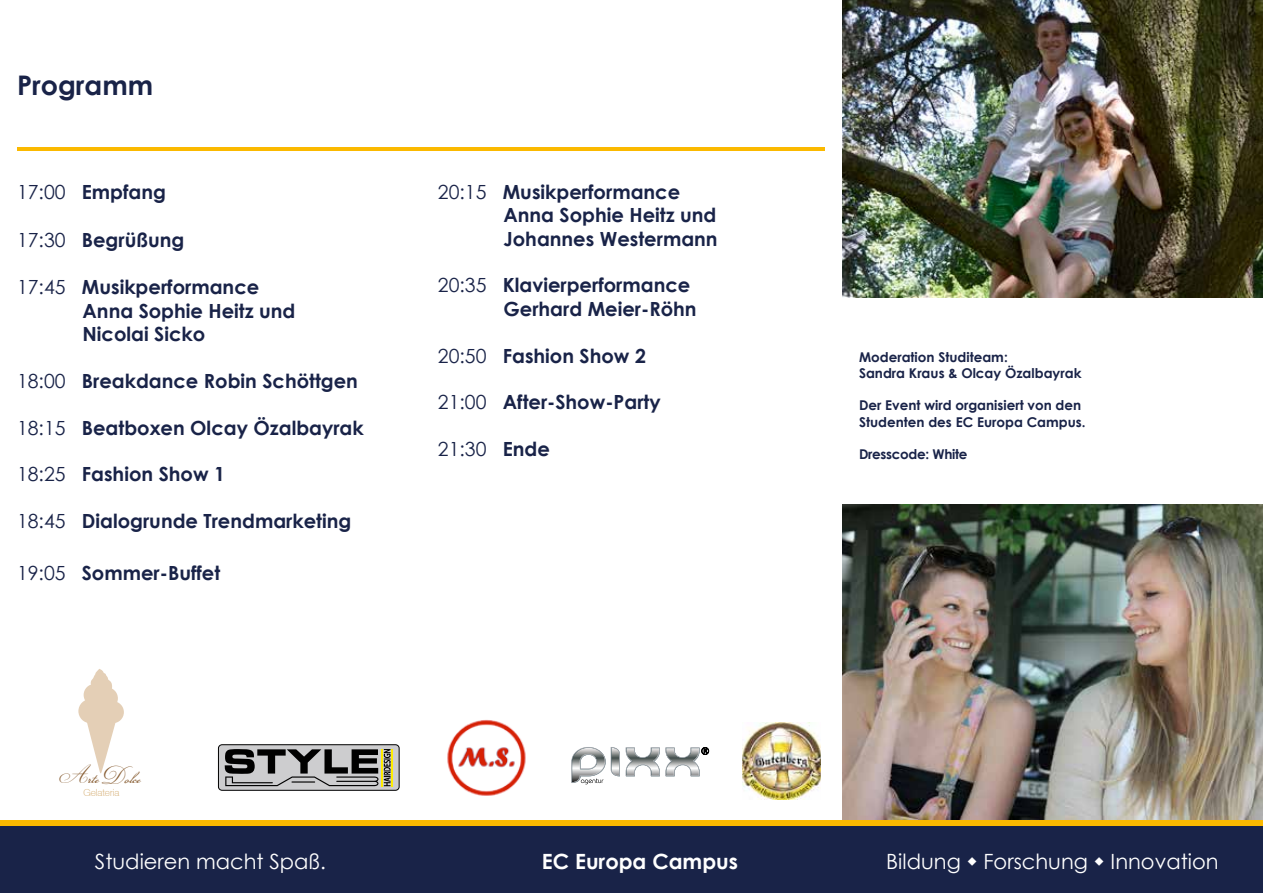
<style>
.page{position:relative;width:1263px;height:893px;background:#fff}
.page>*{position:absolute;margin:0;border:0;box-sizing:border-box;transform-origin:0 0}
.t1{font:700 27px "Century Gothic";color:#192348}
.t2{font:23.55px "Champignon";color:#875c31}
.t3{font:21px "Century Gothic";color:#fff}
.t4{font:700 21px "Century Gothic";color:#fff}
.t5{font:700 19.5px/23.4px "Century Gothic";color:#192348}
.t6{font:19.5px "Century Gothic";color:#192348}
.t7{font:700 13.5px/16.2px "Century Gothic";color:#192348}
.t8{font:700 13.5px "Century Gothic";letter-spacing:-.02em;color:#192348}
.t9{font:100 9.9px "Context Reprise Thin S Si";color:#cea05c}
.s1{font-weight:400}
.s2{font-weight:700}
</style>
<div class="page">
<img style="left:842px;top:505px;width:421px;height:315px">
<img style="left:842px;top:0;width:421px;height:298px">
<div style="left:84px;top:684px;width:22px;height:22px;background:#e4cfb6;border-radius:50%"></div>
<div style="left:96px;top:687px;width:22px;height:22px;background:#e4cfb6;border-radius:50%"></div>
<svg style="left:90px;top:669px;width:22px;height:19px"></svg>
<svg style="left:86px;top:721px;width:30px;height:52px"></svg>
<div style="left:102px;top:701px;width:22px;height:22px;background:#e4cfb6;border-radius:50%"></div>
<div style="left:78px;top:699px;width:24px;height:24px;background:#e4cfb6;border-radius:50%"></div>
<div style="left:90px;top:694px;width:22px;height:28px;background:#e4cfb6;border-radius:50%"></div>
<div style="left:0;top:820px;width:1263px;height:6px;background:#fbb900"></div>
<div style="left:0;top:826px;width:1263px;height:67px;background:#192348"></div>
<hr style="left:17px;top:147px;width:808px;height:4px;background:#fbb900">
<div style="left:218px;top:745px;width:181px;height:45px;background:#cdcdcf;border-radius:4px"></div>
<div style="left:218px;top:745px;width:181px;height:45px;border:1px solid #000;border-radius:4px"></div>
<svg style="left:225px;top:749px;width:153px;height:37px"></svg>
<hr style="left:392px;top:749px;width:1px;height:37px;background:#ffed00">
<hr style="left:381px;top:749px;width:2px;height:37px;background:#ffed00">
<svg style="left:384px;top:749px;width:7px;height:37px"></svg>
<img style="left:447px;top:720px;width:79px;height:76px">
<img style="left:742px;top:722px;width:78px;height:77px">
<svg style="left:571px;top:747px;width:138px;height:37px"></svg>
<h1 class="t1" style="left:17px;top:69px;width:138px">Programm</h1>
<p class="t5" style="left:17px;top:180px;width:151px"><span class="s1">17:00</span> Empfang</p>
<p class="t5" style="left:17px;top:228px;width:169px"><span class="s1">17:30</span> Begrüßung</p>
<p class="t5" style="left:83px;top:275px;width:214px;text-indent:-66px"><span class="s1">17:45</span> Musikperformance<br>Anna Sophie Heitz und<br>Nicolai Sicko</p>
<p class="t5" style="left:17px;top:369px;width:342px"><span class="s1">18:00</span> Breakdance Robin Schöttgen</p>
<p class="t5" style="left:17px;top:415px;width:348px"><span class="s1">18:15</span> Beatboxen Olcay Özalbayrak</p>
<p class="t5" style="left:17px;top:462px;width:209px"><span class="s1">18:25</span> Fashion Show 1</p>
<p class="t5" style="left:17px;top:509px;width:336px"><span class="s1">18:45</span> Dialogrunde Trendmarketing</p>
<p class="t5" style="left:17px;top:561px;width:205px"><span class="s1">19:05</span> Sommer-Buffet</p>
<p class="t2" style="left:59px;top:761px;width:83px">ArteDolce</p>
<p class="t9" style="left:83px;top:787px;width:37px">Gelateria</p>
<p class="t5" style="left:503px;top:180px;width:216px;text-indent:-66px"><span class="s1">20:15</span> Musikperformance<br>Anna Sophie Heitz und<br>Johannes Westermann</p>
<p class="t5" style="left:503px;top:273px;width:195px;text-indent:-66px"><span class="s1">20:35</span> Klavierperformance<br>Gerhard Meier-Röhn</p>
<p class="t5" style="left:438px;top:343px;width:209px"><span class="s1">20:50</span> Fashion Show 2</p>
<p class="t5" style="left:438px;top:390px;width:224px"><span class="s1">21:00</span> After-Show-Party</p>
<p class="t6" style="left:438px;top:437px;width:114px">21:30 <span class="s2">Ende</span></p>
<p class="t7" style="left:859px;top:348px;width:224px">Moderation Studiteam:<br>Sandra Kraus &amp; Olcay Özalbayrak</p>
<p class="t7" style="left:859px;top:397px;width:228px">Der Event wird organisiert von den<br>Studenten des EC Europa Campus.</p>
<p class="t8" style="left:859px;top:446px;width:110px">Dresscode: White</p>
<p class="t3" style="left:95px;top:848px;width:233px">Studieren macht Spaß.</p>
<p class="t4" style="left:542px;top:848px;width:198px">EC Europa Campus</p>
<p class="t3" style="left:886px;top:848px;width:334px">Bildung Forschung Innovation</p>
</div>
